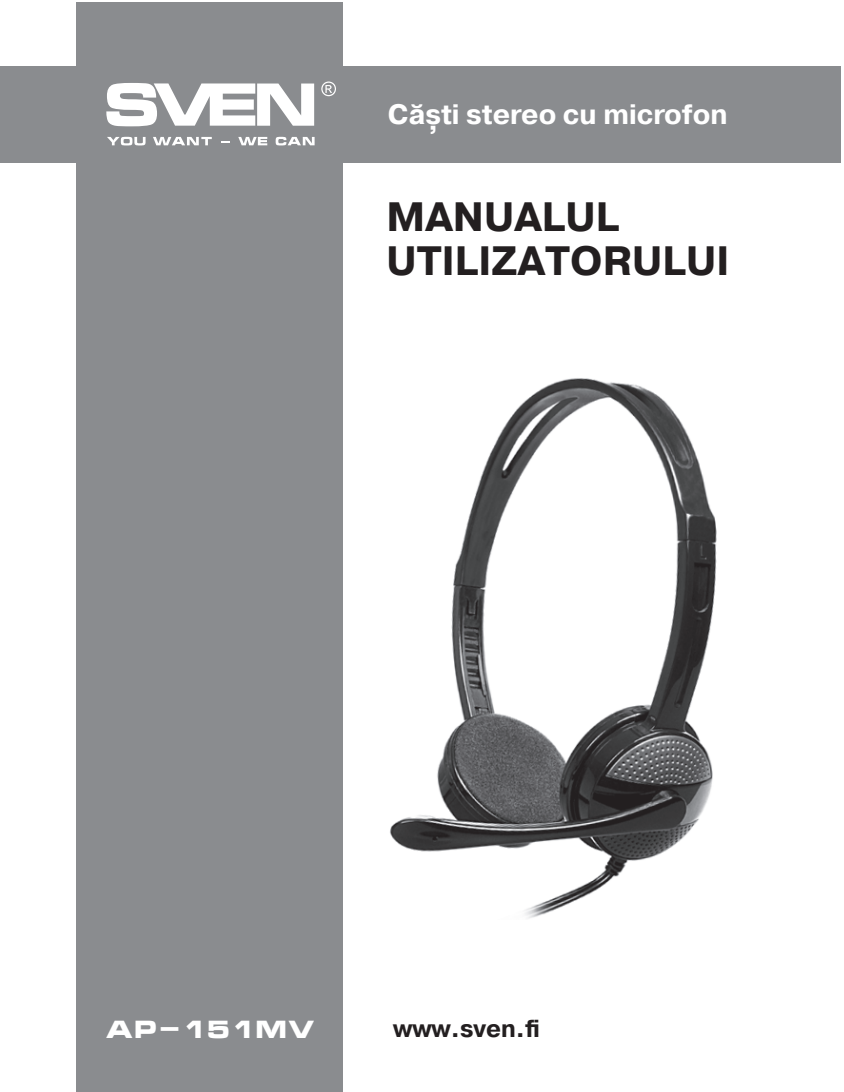
<style>
.page{position:relative;width:844px;height:1092px;background:#fff}
.page>*{position:absolute;margin:0;border:0;box-sizing:border-box;transform-origin:0 0}
.t1{font:700 40.95px/44.1px "Pragmatica";color:#231f20}
.t2{font:700 28px "Pragmatica";color:#fff}
.t3{font:700 24.5px "Pragmatica";color:#231f20}
.t4{font:700 24.15px "Micra";color:#fff}
</style>
<div class="page">
<div style="left:0;top:66px;width:840px;height:96px;background:#8a8c8f"></div>
<div style="left:77px;top:3px;width:266px;height:1088px;background:#8a8c8f"></div>
<svg style="left:106px;top:83px;width:208px;height:43px"></svg>
<svg style="left:321px;top:81px;width:15px;height:15px"></svg>
<svg style="left:107px;top:137px;width:38px;height:8px"></svg>
<svg style="left:153px;top:137px;width:59px;height:8px"></svg>
<svg style="left:238px;top:137px;width:29px;height:8px"></svg>
<svg style="left:275px;top:137px;width:39px;height:8px"></svg>
<img style="left:390px;top:378px;width:327px;height:541px">
<p class="t2" style="left:388px;top:96px;width:341px">Căști stereo cu microfon</p>
<p class="t1" style="left:386px;top:195px;width:344px">MANUALUL<br>UTILIZATORULUI</p>
<p class="t4" style="left:106px;top:1016px;width:210px">AP-151MV</p>
<p class="t3" style="left:393px;top:1013px;width:148px">www.sven.fi</p>
</div>
